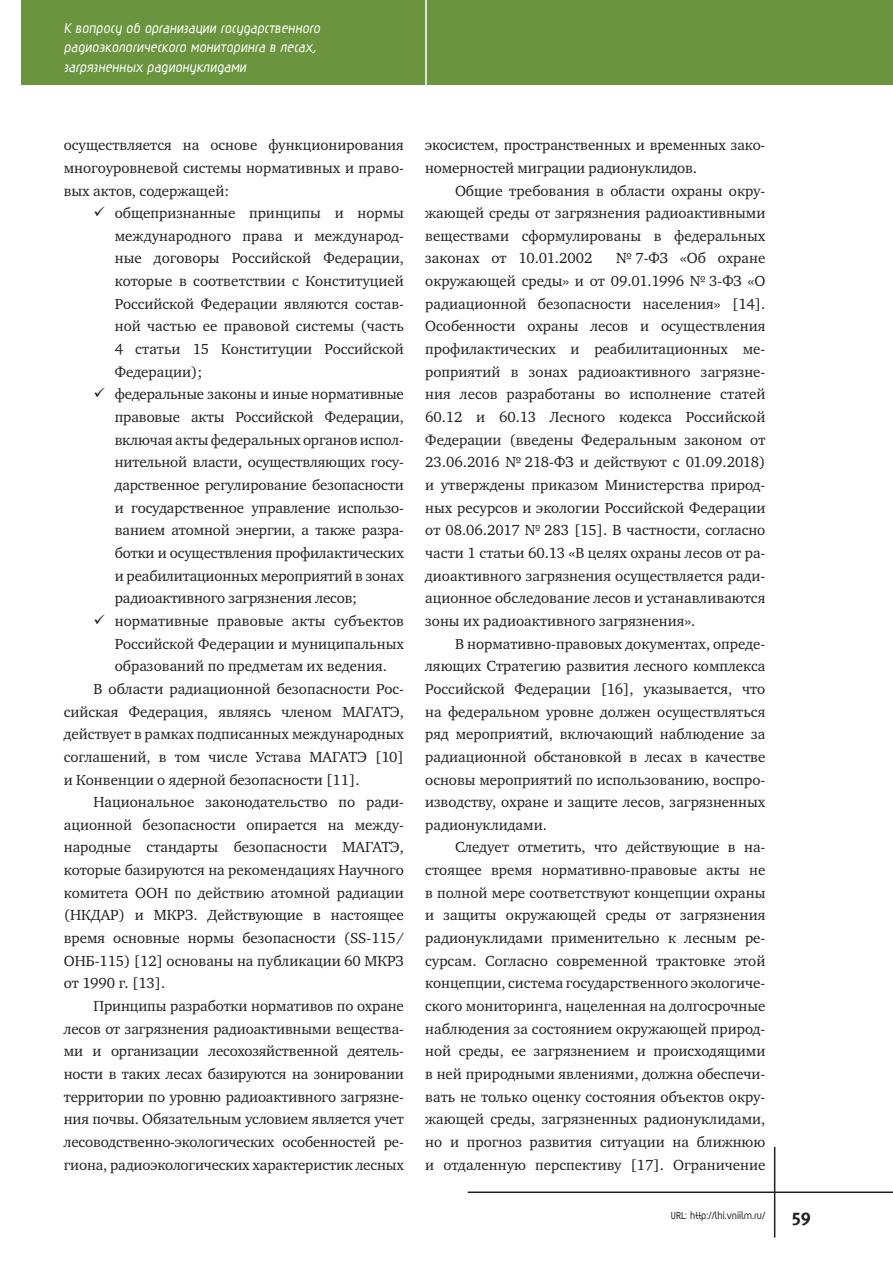
<style>
.page{position:relative;width:893px;height:1263px;background:#fff}
.page>*{position:absolute;margin:0;border:0;box-sizing:border-box;transform-origin:0 0}
.t1{font:18px "Meta Bold C";color:#231f20}
.t2{font:700 16.5px/19.8px "Magic C";color:#fff}
.Text{font:15px/22.6px "Charter C";color:#231f20;text-align:justify}
.t3{font:700 12px "Magic C";color:#231f20}
</style>
<div class="page">
<div style="left:21px;top:0;width:872px;height:85px;background:#6b943e"></div>
<hr style="left:425px;top:0;width:2px;height:85px;background:#fff">
<hr style="left:468px;top:1191px;width:425px;height:2px;background:#231f20">
<hr style="left:774px;top:1147px;width:1px;height:90px;background:#231f20">
<p class="t2" style="left:64px;top:19px;width:260px">К вопросу об организации государственного радиоэкологического мониторинга в лесах, загрязненных радионуклидами</p>
<p class="Text" style="left:64px;top:134px;width:342px">осуществляется на основе функционирования многоуровневой системы нормативных и право&shy;вых актов, содержащей:</p>
<p class="Text" style="left:115px;top:202px;width:291px">общепризнанные принципы и нормы международного права и международ&shy;ные договоры Российской Федерации, которые в соответствии с Конституцией Российской Федерации являются состав&shy;ной частью ее правовой системы (часть 4 статьи 15 Конституции Российской Федерации);</p>
<p class="Text" style="left:115px;top:383px;width:291px">федеральные законы и иные нормативные правовые акты Российской Федерации, включая акты федеральных органов испол&shy;нительной власти, осуществляющих госу&shy;дарственное регулирование безопасности и государственное управление использо&shy;ванием атомной энергии, а также разра&shy;ботки и осуществления профилактических и реабилитационных мероприятий в зонах радиоактивного загрязнения лесов;</p>
<p class="Text" style="left:115px;top:610px;width:291px">нормативные правовые акты субъектов Российской Федерации и муниципальных образований по предметам их ведения.</p>
<p class="Text" style="left:64px;top:678px;width:342px;text-indent:30px">В области радиационной безопасности Рос&shy;сийская Федерация, являясь членом МАГАТЭ, действует в рамках подписанных международных соглашений, в том числе Устава МАГАТЭ [10] и Конвенции о ядерной безопасности [11].</p>
<p class="Text" style="left:64px;top:791px;width:342px;text-indent:30px">Национальное законодательство по ради&shy;ационной безопасности опирается на между&shy;народные стандарты безопасности МАГАТЭ, которые базируются на рекомендациях Научного комитета ООН по действию атомной радиации (НКДАР) и МКРЗ. Действующие в настоящее время основные нормы безопасности (SS-115/ ОНБ-115) [12] основаны на публикации 60 МКРЗ от 1990 г. [13].</p>
<p class="Text" style="left:64px;top:995px;width:342px;text-indent:30px">Принципы разработки нормативов по охране лесов от загрязнения радиоактивными вещества&shy;ми и организации лесохозяйственной деятель&shy;ности в таких лесах базируются на зонировании территории по уровню радиоактивного загрязне&shy;ния почвы. Обязательным условием является учет лесоводственно-экологических особенностей ре&shy;гиона, радиоэкологических характеристик лесных</p>
<p class="Text" style="left:425px;top:134px;width:342px">экосистем, пространственных и временных зако&shy;номерностей миграции радионуклидов.</p>
<p class="Text" style="left:425px;top:179px;width:342px;text-indent:30px">Общие требования в области охраны окру&shy;жающей среды от загрязнения радиоактивными веществами сформулированы в федеральных законах от 10.01.2002</p>
<p class="Text" style="left:425px;top:247px;width:342px;text-indent:191px">№ 7-ФЗ «Об охране окружающей среды» и от 09.01.1996 № 3-ФЗ «О радиационной безопасности населения» [14].<br>Особенности охраны лесов и осуществления профилактических и реабилитационных ме&shy;роприятий в зонах радиоактивного загрязне&shy;ния лесов разработаны во исполнение статей 60.12 и 60.13 Лесного кодекса Российской Федерации (введены Федеральным законом от 23.06.2016 № 218-ФЗ и действуют с 01.09.2018) и утверждены приказом Министерства природ&shy;ных ресурсов и экологии Российской Федерации от 08.06.2017 № 283 [15]. В частности, согласно части 1 статьи 60.13 «В целях охраны лесов от ра&shy;диоактивного загрязнения осуществляется ради&shy;ационное обследование лесов и устанавливаются зоны их радиоактивного загрязнения».</p>
<p class="Text" style="left:425px;top:632px;width:342px;text-indent:30px">В нормативно-правовых документах, опреде&shy;ляющих Стратегию развития лесного комплекса Российской Федерации [16], указывается, что на федеральном уровне должен осуществляться ряд мероприятий, включающий наблюдение за радиационной обстановкой в лесах в качестве основы мероприятий по использованию, воспро&shy;изводству, охране и защите лесов, загрязненных радионуклидами.</p>
<p class="Text" style="left:425px;top:836px;width:342px;text-indent:30px">Следует отметить, что действующие в на&shy;стоящее время нормативно-правовые акты не в полной мере соответствуют концепции охраны и защиты окружающей среды от загрязнения радионуклидами применительно к лесным ре&shy;сурсам. Согласно современной трактовке этой концепции, система государственного экологиче&shy;ского мониторинга, нацеленная на долгосрочные наблюдения за состоянием окружающей природ&shy;ной среды, ее загрязнением и происходящими в ней природными явлениями, должна обеспечи&shy;вать не только оценку состояния объектов окру&shy;жающей среды, загрязненных радионуклидами, но и прогноз развития ситуации на ближнюю и отдаленную перспективу [17]. Ограничение</p>
<p class="t3" style="left:671px;top:1210px;width:96px">URL: http://lhi.vniilm.ru/</p>
<p class="t1" style="left:792px;top:1205px;width:21px">59</p>
</div>
